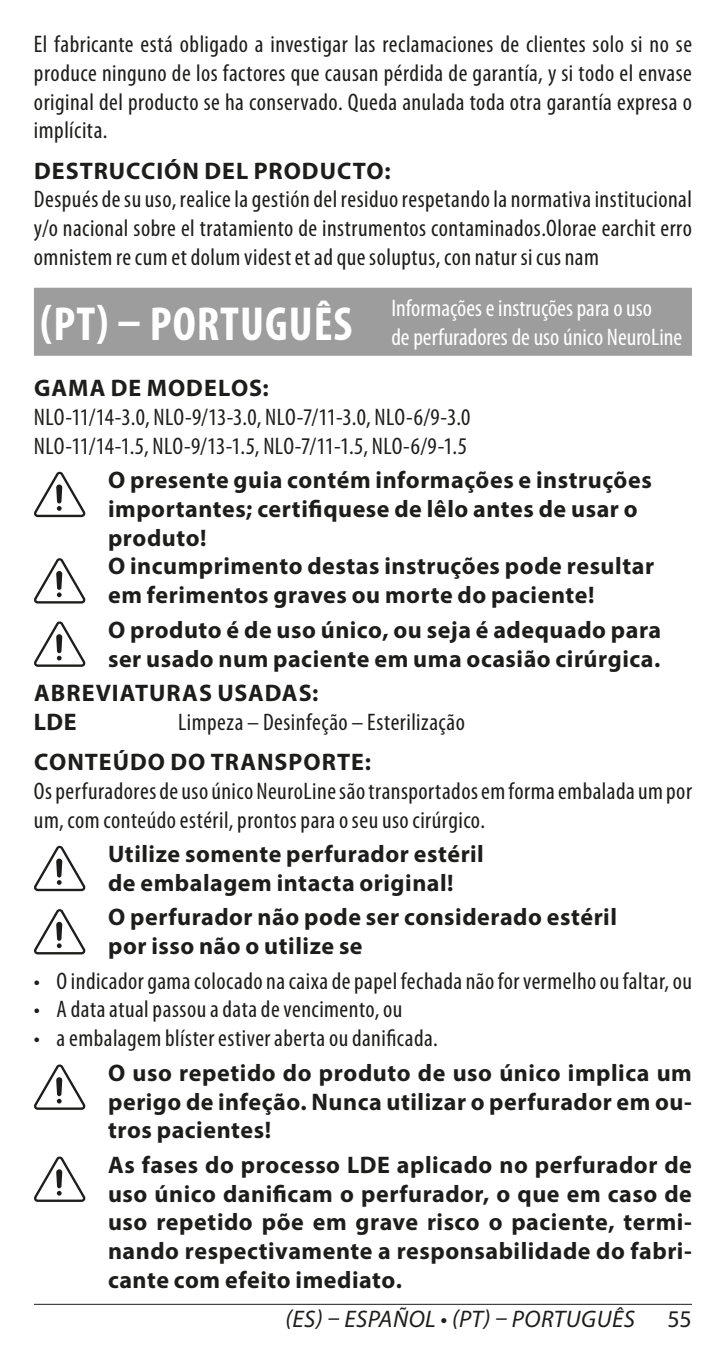
<style>
.page{position:relative;width:726px;height:1361px;background:#fff}
.page>*{position:absolute;margin:0;border:0;box-sizing:border-box;transform-origin:0 0}
.t1{font:700 condensed 48px "Myriad Pro";letter-spacing:.02em;color:#fff}
.t2{font:condensed 24px/28.8px "Myriad Pro";letter-spacing:.02em;color:#1d1d1b;text-align:justify}
.t3{font:700 24px/28.8px "Myriad Pro";letter-spacing:.02em;color:#1d1d1b}
.t4{font:condensed 24px/28.8px "Myriad Pro";color:#fff}
.t5{font:700 24px "Myriad Pro";letter-spacing:.04em;color:#1d1d1b}
.t6{font:italic 24px "Myriad Pro";letter-spacing:.02em;color:#1d1d1b}
.t7{font:700 24px "Myriad Pro";letter-spacing:.045em;color:#1d1d1b}
.t8{font:24px "Myriad Pro";color:#1d1d1b}
</style>
<div class="page">
<hr style="left:34px;top:1303px;width:658px;height:2px;background:#1d1d1b">
<div style="left:34px;top:288px;width:658px;height:68px;background:#9d9d9d"></div>
<svg style="left:34px;top:472px;width:51px;height:45px"></svg>
<svg style="left:34px;top:558px;width:51px;height:45px"></svg>
<svg style="left:34px;top:621px;width:51px;height:46px"></svg>
<svg style="left:34px;top:846px;width:51px;height:45px"></svg>
<svg style="left:34px;top:909px;width:51px;height:45px"></svg>
<svg style="left:34px;top:1064px;width:51px;height:46px"></svg>
<svg style="left:34px;top:1156px;width:51px;height:46px"></svg>
<p class="t2" style="left:34px;top:30px;width:659px">El fabricante está obligado a investigar las reclamaciones de clientes solo si no se produce ninguno de los factores que causan pérdida de garantía, y si todo el envase original del producto se ha conservado. Queda anulada toda otra garantía expresa o implícita.</p>
<p class="t5" style="left:34px;top:155px;width:358px">DESTRUCCIÓN DEL PRODUCTO:</p>
<p class="t2" style="left:34px;top:186px;width:659px">Después de su uso, realice la gestión del residuo respetando la normativa institucional y/o nacional sobre el tratamiento de instrumentos contaminados.Olorae earchit erro omnistem re cum et dolum videst et ad que soluptus, con natur si cus nam</p>
<h1 class="t1" style="left:40px;top:297px;width:314px">(PT) – PORTUGUÊS</h1>
<p class="t4" style="left:391px;top:294px;width:292px">Informações e instruções para o uso<br>de perfuradores de uso único NeuroLine</p>
<p class="t7" style="left:34px;top:372px;width:236px">GAMA DE MODELOS:</p>
<p class="t2" style="left:34px;top:403px;width:438px">NLO-11/14-3.0, NLO-9/13-3.0, NLO-7/11-3.0, NLO-6/9-3.0<br>NLO-11/14-1.5, NLO-9/13-1.5, NLO-7/11-1.5, NLO-6/9-1.5</p>
<p class="t3" style="left:108px;top:465px;width:547px">O presente guia contém informações e instruções importantes; certifiquese de lêlo antes de usar o produto!<br>O incumprimento destas instruções pode resultar em ferimentos graves ou morte do paciente!</p>
<p class="t3" style="left:108px;top:614px;width:554px">O produto é de uso único, ou seja é adequado para ser usado num paciente em uma ocasião cirúrgica.</p>
<p class="t3" style="left:34px;top:678px;width:286px">ABREVIATURAS USADAS:<br>LDE</p>
<p class="t2" style="left:178px;top:708px;width:288px">Limpeza – Desinfeção – Esterilização</p>
<p class="t5" style="left:34px;top:746px;width:338px">CONTEÚDO DO TRANSPORTE:</p>
<p class="t2" style="left:34px;top:777px;width:659px">Os perfuradores de uso único NeuroLine são transportados em forma embalada um por um, com conteúdo estéril, prontos para o seu uso cirúrgico.</p>
<p class="t3" style="left:108px;top:839px;width:377px">Utilize somente perfurador estéril de embalagem intacta original!</p>
<p class="t3" style="left:108px;top:902px;width:510px">O perfurador não pode ser considerado estéril por isso não o utilize se</p>
<p class="t2" style="left:34px;top:967px;width:659px">• O indicador gama colocado na caixa de papel fechada não for vermelho ou faltar, ou</p>
<p class="t2" style="left:34px;top:995px;width:370px">• A data atual passou a data de vencimento, ou</p>
<p class="t2" style="left:34px;top:1024px;width:405px">• a embalagem blíster estiver aberta ou danificada.</p>
<p class="t3" style="left:108px;top:1057px;width:585px;text-align:justify">O uso repetido do produto de uso único implica um perigo de infeção. Nunca utilizar o perfurador em ou&shy;tros pacientes!</p>
<p class="t3" style="left:108px;top:1149px;width:585px;text-align:justify">As fases do processo LDE aplicado no perfurador de uso único danificam o perfurador, o que em caso de uso repetido põe em grave risco o paciente, termi&shy;nando respectivamente a responsabilidade do fabri&shy;cante com efeito imediato.</p>
<p class="t6" style="left:285px;top:1303px;width:351px">(ES) – ESPAÑOL • (PT) – PORTUGUÊS</p>
<p class="t8" style="left:667px;top:1303px;width:26px">55</p>
</div>
